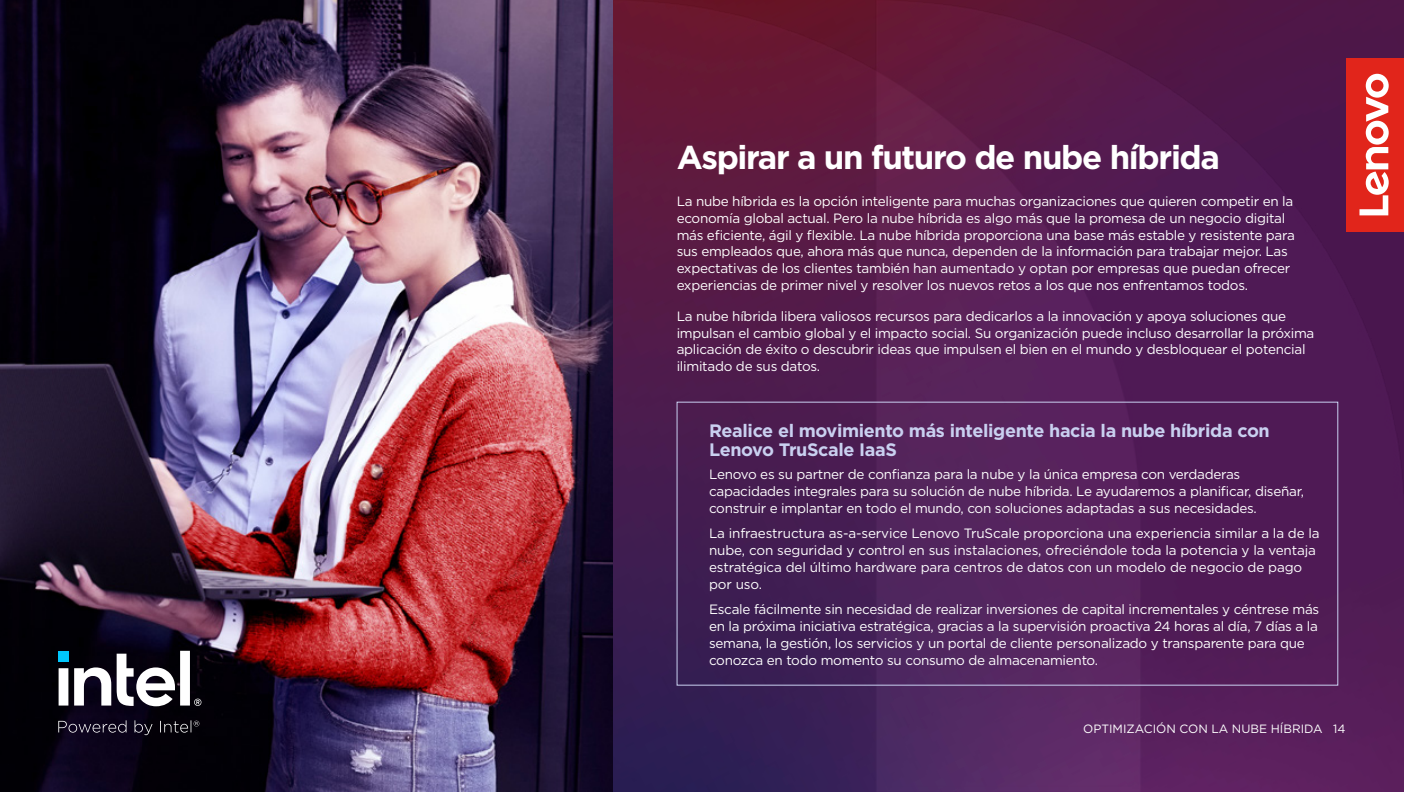
<style>
.page{position:relative;width:1404px;height:792px;background:#fff}
.page>*{position:absolute;margin:0;border:0;box-sizing:border-box;transform-origin:0 0}
.t1{font:700 33px "Gotham";letter-spacing:-.04em;color:#fff}
.t2{font:700 18px/19.5px "Gotham";letter-spacing:-.02em;color:#c9d0f0}
.t3{font:13.5px/16.8px "Gotham";letter-spacing:-.02em;color:#fff}
.t4{font:12px "Gotham";color:#fff}
</style>
<div class="page">
<img style="left:0;top:0;width:1404px;height:792px">
<div style="left:1346px;top:58px;width:58px;height:173px;background:#e1251b"></div>
<svg style="left:1359px;top:74px;width:30px;height:141px"></svg>
<svg style="left:58px;top:720px;width:141px;height:15px;background:#272230"></svg>
<div style="left:58px;top:651px;width:11px;height:11px;background:#00c7fc"></div>
<svg style="left:59px;top:650px;width:142px;height:56px"></svg>
<h1 class="t1" style="left:677px;top:135px;width:545px">Aspirar a un futuro de nube híbrida</h1>
<p class="t3" style="left:677px;top:192px;width:620px">La nube híbrida es la opción inteligente para muchas organizaciones que quieren competir en la economía global actual. Pero la nube híbrida es algo más que la promesa de un negocio digital más eficiente, ágil y flexible. La nube híbrida proporciona una base más estable y resistente para sus empleados que, ahora más que nunca, dependen de la información para trabajar mejor. Las expectativas de los clientes también han aumentado y optan por empresas que puedan ofrecer experiencias de primer nivel y resolver los nuevos retos a los que nos enfrentamos todos.</p>
<p class="t3" style="left:677px;top:307px;width:639px">La nube híbrida libera valiosos recursos para dedicarlos a la innovación y apoya soluciones que impulsan el cambio global y el impacto social. Su organización puede incluso desarrollar la próxima aplicación de éxito o descubrir ideas que impulsen el bien en el mundo y desbloquear el potencial ilimitado de sus datos.</p>
<h2 class="t2" style="left:709px;top:420px;width:562px">Realice el movimiento más inteligente hacia la nube híbrida con<br>Lenovo TruScale IaaS</h2>
<p class="t3" style="left:709px;top:465px;width:596px">Lenovo es su partner de confianza para la nube y la única empresa con verdaderas capacidades integrales para su solución de nube híbrida. Le ayudaremos a planificar, diseñar, construir e implantar en todo el mundo, con soluciones adaptadas a sus necesidades.</p>
<p class="t3" style="left:709px;top:525px;width:612px">La infraestructura as-a-service Lenovo TruScale proporciona una experiencia similar a la de la nube, con seguridad y control en sus instalaciones, ofreciéndole toda la potencia y la ventaja estratégica del último hardware para centros de datos con un modelo de negocio de pago por uso.</p>
<p class="t3" style="left:709px;top:601px;width:612px">Escale fácilmente sin necesidad de realizar inversiones de capital incrementales y céntrese más en la próxima iniciativa estratégica, gracias a la supervisión proactiva 24 horas al día, 7 días a la semana, la gestión, los servicios y un portal de cliente personalizado y transparente para que conozca en todo momento su consumo de almacenamiento.</p>
<p class="t4" style="left:1083px;top:721px;width:264px">OPTIMIZACIÓN CON LA NUBE HÍBRIDA 14</p>
</div>
